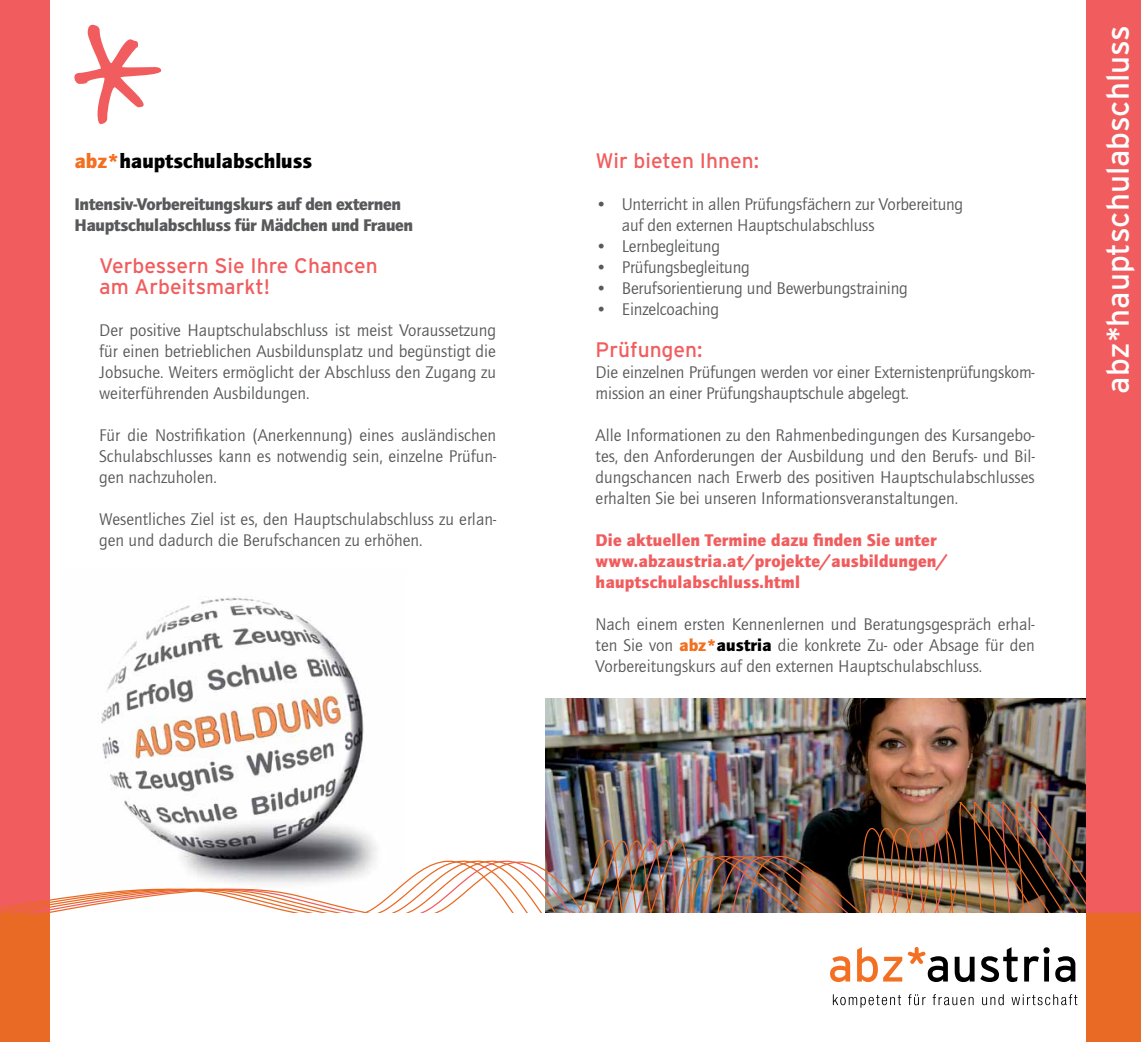
<style>
.page{position:relative;width:1141px;height:1042px;background:#fff}
.page>*{position:absolute;margin:0;border:0;box-sizing:border-box;transform-origin:0 0}
.t1{font:31.5px "Interstate";color:#fff}
.t2{font:21px/21px "Interstate";color:#f15d5e}
.t3{font:900 21px "Quay Itc T";color:#000}
.t4{font:17.5px/21px "ITC Quay Sans";letter-spacing:-.005em;color:#58595b;text-align:justify}
.t5{font:900 17.5px/21px "Quay Itc T";letter-spacing:.01em;color:#f15d5e}
.t6{font:900 17.5px/21px "Quay Itc T";letter-spacing:-.02em;color:#58595b}
.s1{color:#f36f21}
.s2{font-family:"Quay Itc T";font-weight:900;color:#f36f21}
.s3{font-family:"Quay Itc T";font-weight:900;color:#000}
</style>
<div class="page">
<div style="left:0;top:890px;width:50px;height:152px;background:#e96a24"></div>
<div style="left:0;top:0;width:50px;height:913px;background:#f15d5e"></div>
<div style="left:1086px;top:890px;width:55px;height:152px;background:#e96a24"></div>
<svg style="left:833px;top:994px;width:68px;height:13px"></svg>
<svg style="left:908px;top:994px;width:18px;height:11px"></svg>
<svg style="left:933px;top:994px;width:41px;height:11px"></svg>
<svg style="left:982px;top:994px;width:22px;height:11px"></svg>
<svg style="left:1011px;top:994px;width:66px;height:11px"></svg>
<svg style="left:830px;top:956px;width:20px;height:26px"></svg>
<svg style="left:857px;top:947px;width:45px;height:35px"></svg>
<svg style="left:908px;top:947px;width:40px;height:35px"></svg>
<svg style="left:955px;top:947px;width:63px;height:35px"></svg>
<svg style="left:1024px;top:947px;width:51px;height:35px"></svg>
<svg style="left:74px;top:25px;width:87px;height:99px"></svg>
<img style="left:546px;top:699px;width:540px;height:103px">
<img style="left:101px;top:597px;width:263px;height:205px">
<img style="left:0;top:802px;width:1086px;height:111px">
<div style="left:1086px;top:0;width:55px;height:913px;background:#f15d5e"></div>
<p class="t3" style="left:74px;top:149px;width:239px"><span class="s1">abz*</span>hauptschulabschluss</p>
<p class="t6" style="left:74px;top:194px;width:340px">Intensiv-Vorbereitungskurs auf den externen<br>Hauptschulabschluss für Mädchen und Frauen</p>
<p class="t2" style="left:99px;top:255px;width:280px">Verbessern Sie Ihre Chancen am Arbeitsmarkt!</p>
<p class="t4" style="left:99px;top:320px;width:398px">Der positive Hauptschulabschluss ist meist Voraussetzung für einen betrieblichen Ausbildunsplatz und begünstigt die Jobsuche. Weiters ermöglicht der Abschluss den Zugang zu weiterführenden Ausbildungen.</p>
<p class="t4" style="left:99px;top:425px;width:398px">Für die Nostrifikation (Anerkennung) eines ausländischen Schulabschlusses kann es notwendig sein, einzelne Prüfun&shy;gen nachzuholen.</p>
<p class="t4" style="left:99px;top:509px;width:398px">Wesentliches Ziel ist es, den Hauptschulabschluss zu erlan&shy;gen und dadurch die Berufschancen zu erhöhen.</p>
<p class="t2" style="left:596px;top:150px;width:165px">Wir bieten Ihnen:</p>
<p class="t4" style="left:622px;top:194px;width:343px;text-indent:-26px">• Unterricht in allen Prüfungsfächern zur Vorbereitung auf den externen Hauptschulabschluss</p>
<p class="t4" style="left:596px;top:236px;width:126px">• Lernbegleitung</p>
<p class="t4" style="left:596px;top:257px;width:156px">• Prüfungsbegleitung</p>
<p class="t4" style="left:596px;top:278px;width:314px">• Berufsorientierung und Bewerbungstraining</p>
<p class="t4" style="left:596px;top:299px;width:125px">• Einzelcoaching</p>
<p class="t2" style="left:596px;top:339px;width:108px">Prüfungen:</p>
<p class="t4" style="left:596px;top:362px;width:441px">Die einzelnen Prüfungen werden vor einer Externistenprüfungskom&shy;mission an einer Prüfungshauptschule abgelegt.</p>
<p class="t4" style="left:596px;top:425px;width:441px">Alle Informationen zu den Rahmenbedingungen des Kursangebo&shy;tes, den Anforderungen der Ausbildung und den Berufs- und Bil&shy;dungschancen nach Erwerb des positiven Hauptschulabschlusses erhalten Sie bei unseren Informationsveranstaltungen.</p>
<p class="t5" style="left:596px;top:530px;width:353px">Die aktuellen Termine dazu finden Sie unter www.abzaustria.at/projekte/ausbildungen/ hauptschulabschluss.html</p>
<p class="t4" style="left:596px;top:614px;width:441px">Nach einem ersten Kennenlernen und Beratungsgespräch erhal&shy;ten Sie von <span class="s2">abz*</span><span class="s3">austria</span> die konkrete Zu- oder Absage für den Vorbereitungskurs auf den externen Hauptschulabschluss.</p>
<h1 class="t1" style="left:1100px;top:394px;width:370px;rotate:-90deg">abz*hauptschulabschluss</h1>
</div>
